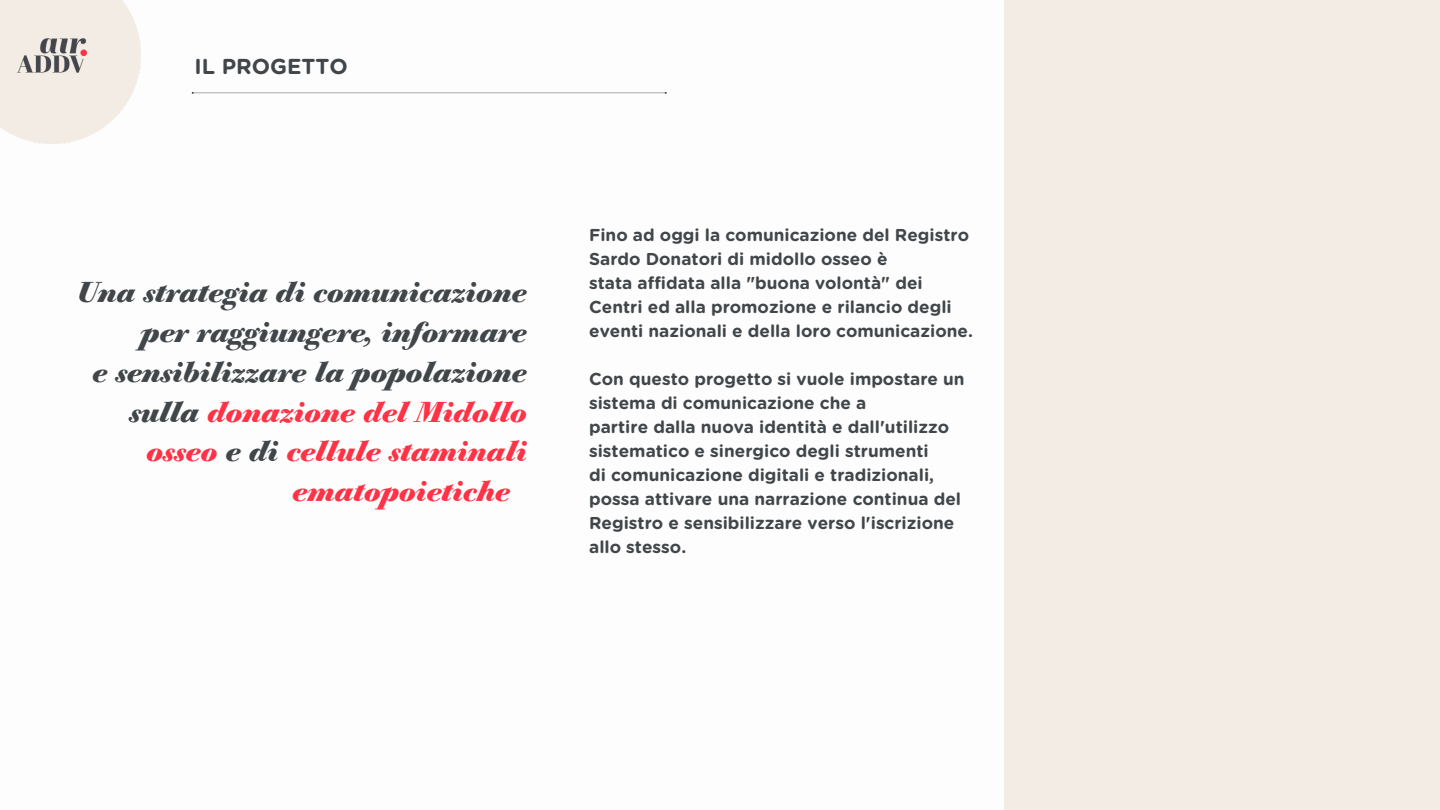
<style>
.page{position:relative;width:1440px;height:810px;background:#fff}
.page>*{position:absolute;margin:0;border:0;box-sizing:border-box;transform-origin:0 0}
.t1{font:italic 700 28.6px "Bodoni Old Face BE";color:#404649}
.t2{font:italic 700 28.6px "Bodoni Old Face BE";color:#ff3246}
.t3{font:700 21.6px "Gotham Rounded";color:#404649}
.t4{font:700 17.2px/24px "Gotham Rounded";color:#404649}
.s1{color:#404649}
</style>
<div class="page">
<img style="left:140px;top:41px;width:527px;height:53px">
<div style="left:1004px;top:0;width:436px;height:810px;background:#f2ece5"></div>
<img style="left:0;top:0;width:140px;height:144px">
<img style="left:17px;top:38px;width:69px;height:35px">
<p class="t3" style="left:195px;top:57px;width:155px">IL PROGETTO</p>
<h1 class="t1" style="left:75px;top:275px;width:451px">Una strategia di comunicazione</h1>
<h1 class="t1" style="left:139px;top:315px;width:387px">per raggiungere, informare</h1>
<h1 class="t1" style="left:90px;top:354px;width:436px">e sensibilizzare la popolazione</h1>
<h1 class="t2" style="left:127px;top:394px;width:399px"><span class="s1">sulla</span> donazione del Midollo</h1>
<h1 class="t2" style="left:144px;top:434px;width:382px">osseo <span class="s1">e di</span> cellule staminali</h1>
<h1 class="t2" style="left:290px;top:474px;width:219px">ematopoietiche</h1>
<p class="t4" style="left:589px;top:224px;width:385px">Fino ad oggi la comunicazione del Registro Sardo Donatori di midollo osseo è<br>stata affidata alla "buona volontà" dei Centri ed alla promozione e rilancio degli eventi nazionali e della loro comunicazione.</p>
<p class="t4" style="left:589px;top:368px;width:377px">Con questo progetto si vuole impostare un sistema di comunicazione che a<br>partire dalla nuova identità e dall'utilizzo sistematico e sinergico degli strumenti<br>di comunicazione digitali e tradizionali, possa attivare una narrazione continua del Registro e sensibilizzare verso l'iscrizione allo stesso.</p>
</div>
